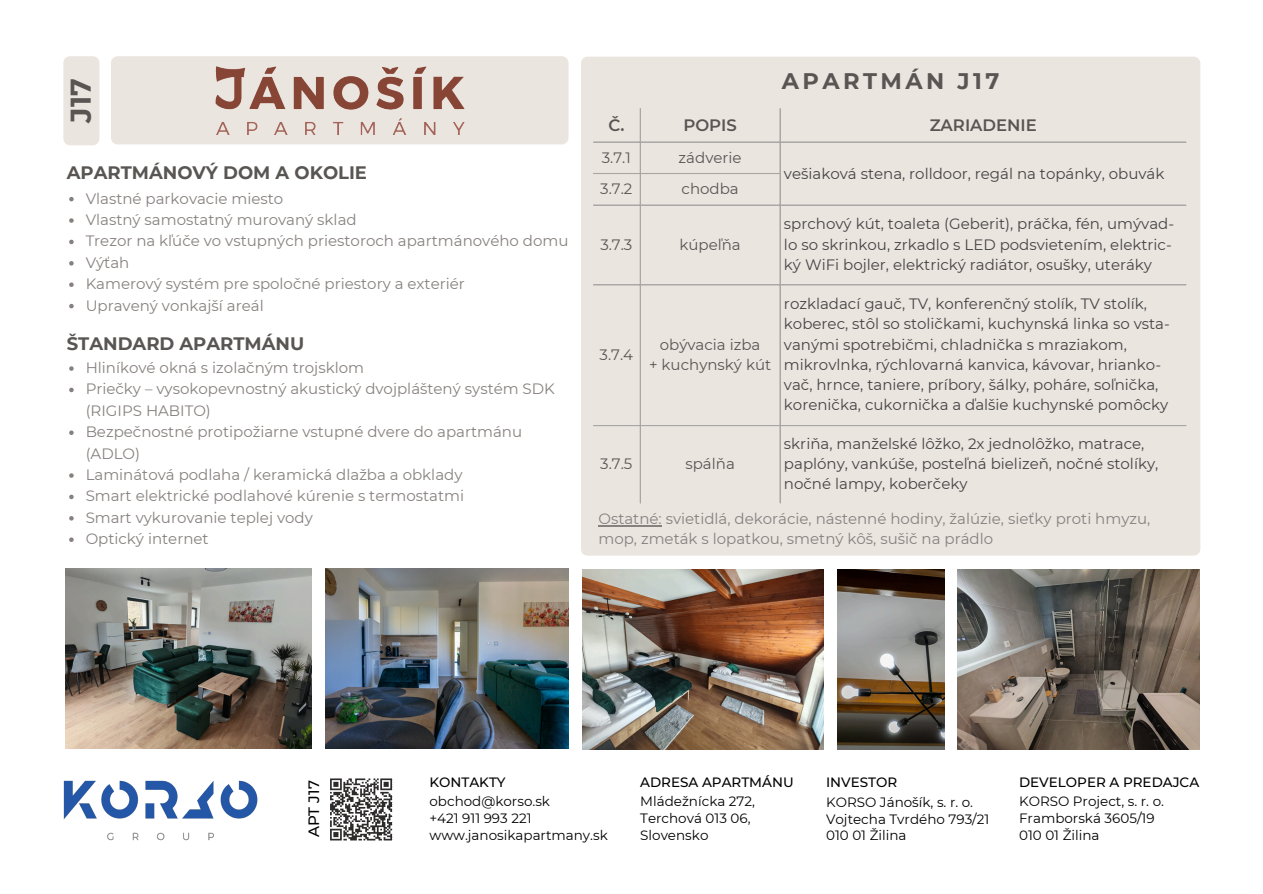
<style>
.page{position:relative;width:1263px;height:894px;background:#fff}
.page>*{position:absolute;margin:0;border:0;box-sizing:border-box;transform-origin:0 0}
.t1{font:700 28.5px "Montserrat";color:#595553}
.t2{font:700 22.5px "Montserrat";letter-spacing:.155em;color:#595553}
.t3{font:700 18px "Montserrat";color:#595553}
.t4{font:600 16.5px "Montserrat";color:#595553}
.t5{font:15px/21.3px "Montserrat";color:#86817f}
.t6{font:15px/20.2px "Montserrat";color:#444}
.t7{font:15px "Montserrat";color:#595553}
.t8{font:500 15px "Montserrat";color:#000}
.t9{font:13.5px "Montserrat";color:#000}
.t10{font:500 13.5px "Montserrat";color:#000}
</style>
<div class="page">
<img style="left:63px;top:780px;width:195px;height:61px">
<img style="left:65px;top:568px;width:247px;height:180px">
<img style="left:325px;top:568px;width:243px;height:180px">
<div style="left:63px;top:56px;width:36px;height:89px;background:#ebe5e0"></div>
<div style="left:111px;top:56px;width:457px;height:88px;background:#ebe5e0"></div>
<img style="left:213px;top:56px;width:253px;height:89px">
<div style="left:581px;top:57px;width:619px;height:498px;background:#ebe5e0"></div>
<hr style="left:640px;top:108px;width:1px;height:395px;background:#a7a7a6">
<hr style="left:779px;top:108px;width:2px;height:395px;background:#a7a7a6">
<hr style="left:593px;top:141px;width:593px;height:1px;background:#a7a7a6">
<hr style="left:593px;top:173px;width:188px;height:1px;background:#a7a7a6">
<hr style="left:593px;top:204px;width:593px;height:1px;background:#a7a7a6">
<hr style="left:593px;top:284px;width:593px;height:1px;background:#a7a7a6">
<hr style="left:593px;top:425px;width:593px;height:1px;background:#a7a7a6">
<img style="left:958px;top:569px;width:242px;height:180px">
<img style="left:582px;top:569px;width:242px;height:180px">
<img style="left:838px;top:569px;width:107px;height:179px">
<svg style="left:330px;top:778px;width:63px;height:63px"></svg>
<svg style="left:69px;top:366px;width:5px;height:5px"></svg>
<svg style="left:69px;top:387px;width:5px;height:5px"></svg>
<svg style="left:69px;top:430px;width:5px;height:5px"></svg>
<svg style="left:69px;top:473px;width:5px;height:4px"></svg>
<svg style="left:69px;top:494px;width:5px;height:5px"></svg>
<svg style="left:69px;top:516px;width:5px;height:4px"></svg>
<svg style="left:69px;top:537px;width:5px;height:5px"></svg>
<svg style="left:69px;top:197px;width:5px;height:4px"></svg>
<svg style="left:69px;top:218px;width:5px;height:5px"></svg>
<svg style="left:69px;top:239px;width:5px;height:5px"></svg>
<svg style="left:69px;top:261px;width:5px;height:4px"></svg>
<svg style="left:69px;top:282px;width:5px;height:5px"></svg>
<svg style="left:69px;top:304px;width:5px;height:4px"></svg>
<hr style="left:598px;top:525px;width:64px;height:1px;background:#86817f">
<p class="t1" style="left:63px;top:123px;width:46px;rotate:-90deg">J17</p>
<p class="t3" style="left:67px;top:161px;width:302px">APARTMÁNOVÝ DOM A OKOLIE</p>
<p class="t5" style="left:86px;top:187px;width:199px">Vlastné parkovacie miesto</p>
<p class="t5" style="left:86px;top:209px;width:273px">Vlastný samostatný murovaný sklad</p>
<p class="t5" style="left:86px;top:230px;width:484px">Trezor na kľúče vo vstupných priestoroch apartmánového domu</p>
<p class="t5" style="left:86px;top:252px;width:45px">Výťah</p>
<p class="t5" style="left:86px;top:273px;width:381px">Kamerový systém pre spoločné priestory a exteriér</p>
<p class="t5" style="left:86px;top:294px;width:180px">Upravený vonkajší areál</p>
<p class="t3" style="left:67px;top:332px;width:239px">ŠTANDARD APARTMÁNU</p>
<p class="t5" style="left:86px;top:357px;width:280px">Hliníkové okná s izolačným trojsklom</p>
<h2 class="t5" style="left:86px;top:378px;width:471px">Priečky – vysokopevnostný akustický dvojpláštený systém SDK (RIGIPS HABITO)</h2>
<p class="t5" style="left:86px;top:421px;width:438px">Bezpečnostné protipožiarne vstupné dvere do apartmánu (ADLO)</p>
<p class="t5" style="left:86px;top:464px;width:378px">Laminátová podlaha / keramická dlažba a obklady</p>
<p class="t5" style="left:86px;top:485px;width:380px">Smart elektrické podlahové kúrenie s termostatmi</p>
<p class="t5" style="left:86px;top:506px;width:229px">Smart vykurovanie teplej vody</p>
<p class="t5" style="left:86px;top:528px;width:125px">Optický internet</p>
<p class="t2" style="left:782px;top:68px;width:219px">APARTMÁN J17</p>
<p class="t4" style="left:608px;top:115px;width:18px">Č.</p>
<p class="t4" style="left:683px;top:115px;width:55px">POPIS</p>
<h1 class="t4" style="left:930px;top:115px;width:109px">ZARIADENIE</h1>
<p class="t7" style="left:602px;top:148px;width:31px">3.7.1</p>
<h3 class="t7" style="left:679px;top:148px;width:64px">zádverie</h3>
<p class="t6" style="left:784px;top:163px;width:382px">vešiaková stena, rolldoor, regál na topánky, obuvák</p>
<p class="t7" style="left:600px;top:180px;width:34px">3.7.2</p>
<p class="t7" style="left:682px;top:180px;width:59px">chodba</p>
<p class="t7" style="left:600px;top:235px;width:34px">3.7.3</p>
<p class="t7" style="left:679px;top:235px;width:63px">kúpeľňa</p>
<h3 class="t7" style="left:600px;top:345px;width:35px">3.7.4</h3>
<p class="t7" style="left:660px;top:335px;width:102px">obývacia izba</p>
<p class="t7" style="left:649px;top:355px;width:124px">+ kuchynský kút</p>
<p class="t7" style="left:600px;top:454px;width:34px">3.7.5</p>
<p class="t7" style="left:685px;top:454px;width:51px">spálňa</p>
<p class="t6" style="left:784px;top:214px;width:392px">sprchový kút, toaleta (Geberit), práčka, fén, umývad&shy;lo so skrinkou, zrkadlo s LED podsvietením, elektric&shy;ký WiFi bojler, elektrický radiátor, osušky, uteráky</p>
<p class="t6" style="left:784px;top:293px;width:387px">rozkladací gauč, TV, konferenčný stolík, TV stolík, koberec, stôl so stoličkami, kuchynská linka so vsta&shy;vanými spotrebičmi, chladnička s mraziakom, mikrovlnka, rýchlovarná kanvica, kávovar, hrianko&shy;vač, hrnce, taniere, príbory, šálky, poháre, soľnička, korenička, cukornička a ďalšie kuchynské pomôcky</p>
<p class="t6" style="left:784px;top:433px;width:376px">skriňa, manželské lôžko, 2x jednolôžko, matrace, paplóny, vankúše, posteľná bielizeň, nočné stolíky, nočné lampy, koberčeky</p>
<p class="t5" style="left:598px;top:508px;width:553px;line-height:20.2px">Ostatné: svietidlá, dekorácie, nástenné hodiny, žalúzie, sieťky proti hmyzu, mop, zmeták s lopatkou, smetný kôš, sušič na prádlo</p>
<p class="t8" style="left:305px;top:837px;width:58px;rotate:-90deg">APT J17</p>
<p class="t10" style="left:429px;top:773px;width:78px">KONTAKTY</p>
<p class="t9" style="left:429px;top:792px;width:122px">obchod@korso.sk</p>
<p class="t9" style="left:429px;top:809px;width:104px">+421 911 993 221</p>
<p class="t9" style="left:429px;top:826px;width:180px">www.janosikapartmany.sk</p>
<h4 class="t10" style="left:640px;top:773px;width:155px">ADRESA APARTMÁNU</h4>
<p class="t9" style="left:640px;top:793px;width:116px">Mládežnícka 272,</p>
<p class="t9" style="left:640px;top:810px;width:112px">Terchová 013 06,</p>
<h4 class="t9" style="left:640px;top:826px;width:70px">Slovensko</h4>
<p class="t10" style="left:826px;top:773px;width:73px">INVESTOR</p>
<p class="t9" style="left:826px;top:793px;width:149px">KORSO Jánošík, s. r. o.</p>
<p class="t9" style="left:826px;top:810px;width:165px">Vojtecha Tvrdého 793/21</p>
<p class="t9" style="left:826px;top:827px;width:82px">010 01 Žilina</p>
<p class="t10" style="left:1019px;top:773px;width:182px">DEVELOPER A PREDAJCA</p>
<p class="t9" style="left:1019px;top:793px;width:146px">KORSO Project, s. r. o.</p>
<p class="t9" style="left:1019px;top:810px;width:137px">Framborská 3605/19</p>
<p class="t9" style="left:1019px;top:826px;width:82px">010 01 Žilina</p>
</div>
